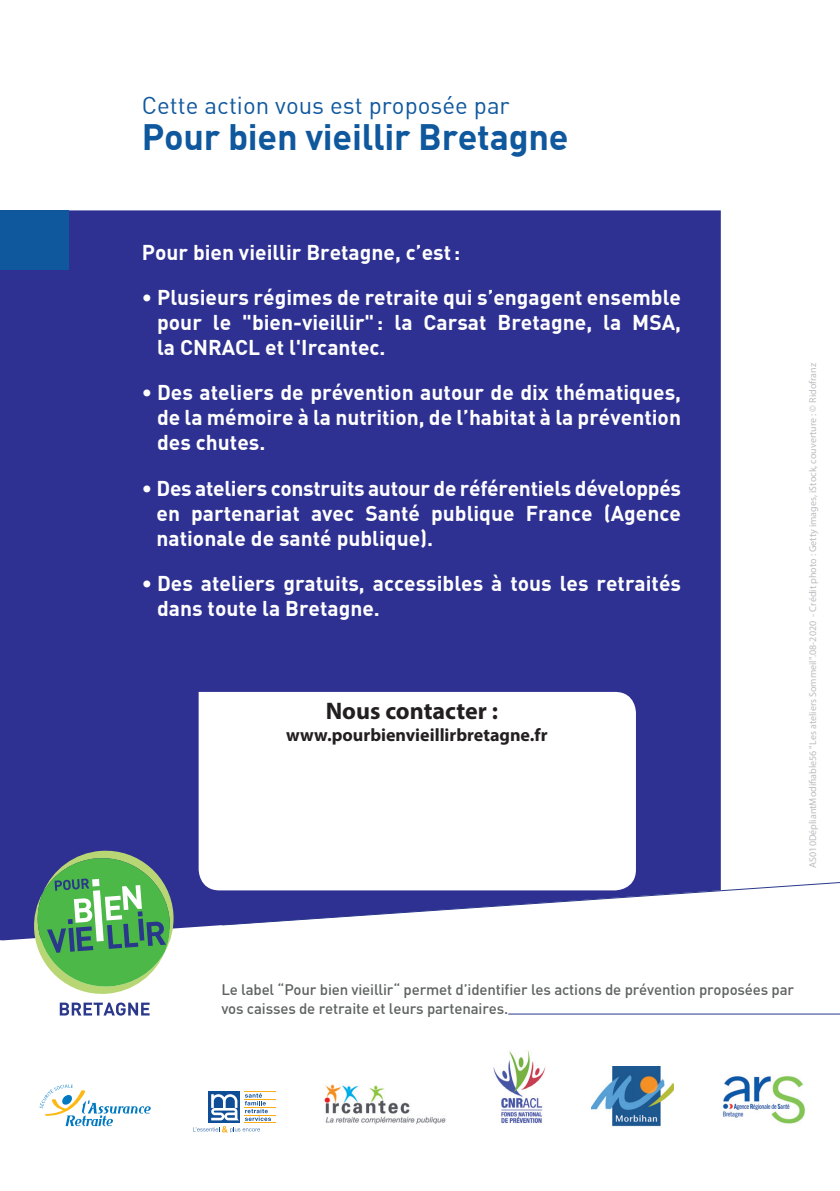
<style>
.page{position:relative;width:840px;height:1191px;background:#fff}
.page>*{position:absolute;margin:0;border:0;box-sizing:border-box;transform-origin:0 0}
.t1{font:36px "DIN Bold";letter-spacing:-.01em;color:#0f589e}
.t2{font:24px "DINREGULAR";color:#0f589e}
.t3{font:700 24px "Myriad Pro";color:#231f20}
.t4{font:21px/25.2px "DINBOLD Bold";color:#fff;text-align:justify}
.t5{font:700 18px "Myriad Pro";color:#231f20}
.t6{font:15px/19.2px "DINMEDIUM Medium";letter-spacing:-.01em;color:#5f6262}
.t7{font:10px "Myriad Pro";color:#bcbdc0}
</style>
<div class="page">
<div style="left:0;top:210px;width:720px;height:669px;background:#2e3092"></div>
<svg style="left:0;top:879px;width:839px;height:254px"></svg>
<hr style="left:508px;top:1013px;width:331px;height:1px;background:#2a388b">
<svg style="left:221px;top:878px;width:618px;height:48px"></svg>
<div style="left:0;top:210px;width:68px;height:60px;background:#0f589e"></div>
<svg style="left:33px;top:848px;width:141px;height:148px"></svg>
<svg style="left:60px;top:1002px;width:89px;height:13px"></svg>
<svg style="left:198px;top:692px;width:437px;height:198px"></svg>
<svg style="left:40px;top:1084px;width:111px;height:42px"></svg>
<img style="left:493px;top:1049px;width:52px;height:74px">
<img style="left:323px;top:1084px;width:123px;height:40px">
<hr style="left:244px;top:1091px;width:31px;height:1px;background:#faaf18">
<hr style="left:244px;top:1099px;width:31px;height:1px;background:#faaf18">
<hr style="left:244px;top:1107px;width:31px;height:1px;background:#faaf18">
<hr style="left:244px;top:1114px;width:31px;height:1px;background:#faaf18">
<hr style="left:244px;top:1122px;width:31px;height:1px;background:#faaf18">
<div style="left:208px;top:1091px;width:32px;height:32px;background:#0f4d96"></div>
<svg style="left:193px;top:1093px;width:78px;height:39px"></svg>
<img style="left:590px;top:1066px;width:82px;height:62px">
<img style="left:719px;top:1074px;width:86px;height:50px">
<p class="t2" style="left:142px;top:91px;width:369px">Cette action vous est proposée par</p>
<h1 class="t1" style="left:142px;top:114px;width:428px">Pour bien vieillir Bretagne</h1>
<p class="t4" style="left:142px;top:238px;width:320px">Pour bien vieillir Bretagne, c’est :</p>
<p class="t4" style="left:157px;top:283px;width:525px;text-indent:-15px">• Plusieurs régimes de retraite qui s’engagent ensemble pour le "bien-vieillir" : la Carsat Bretagne, la MSA, la CNRACL et l'Ircantec.</p>
<p class="t4" style="left:157px;top:379px;width:525px;text-indent:-15px">• Des ateliers de prévention autour de dix thématiques, de la mémoire à la nutrition, de l’habitat à la prévention des chutes.</p>
<p class="t4" style="left:156px;top:474px;width:526px;text-indent:-15px">• Des ateliers construits autour de référentiels développés en partenariat avec Santé publique France (Agence nationale de santé publique).</p>
<p class="t4" style="left:157px;top:570px;width:525px;text-indent:-15px">• Des ateliers gratuits, accessibles à tous les retraités dans toute la Bretagne.</p>
<p class="t3" style="left:325px;top:701px;width:174px">Nous contacter :</p>
<p class="t5" style="left:286px;top:727px;width:262px">www.pourbienvieillirbretagne.fr</p>
<p class="t7" style="left:808px;top:867px;width:506px;rotate:-90deg">AS010DépliantModifiable56 "Les ateliers Sommeil".08-2020 - Crédit photo : Getty images, iStock, couverture : © Ridofranz</p>
<p class="t6" style="left:221px;top:979px;width:574px">Le label “Pour bien vieillir“ permet d’identifier les actions de prévention proposées par vos caisses de retraite et leurs partenaires.</p>
</div>
